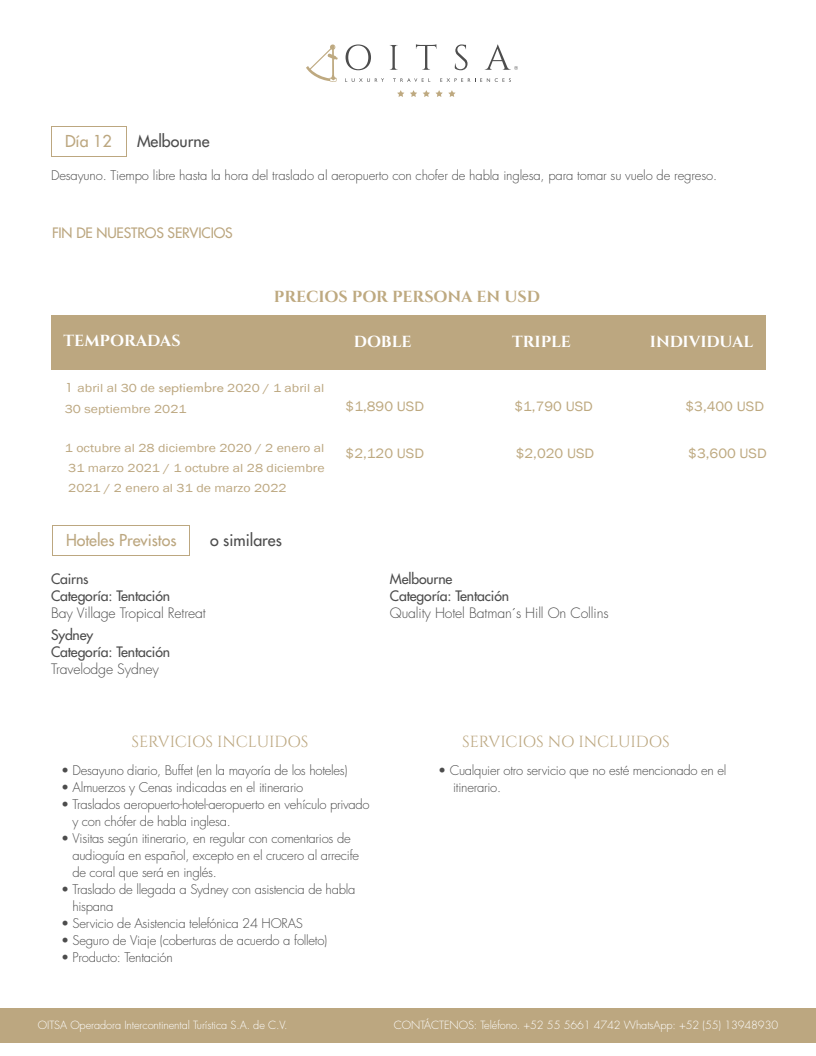
<style>
.page{position:relative;width:816px;height:1056px;background:#fff}
.page>*{position:absolute;margin:0;border:0;box-sizing:border-box;transform-origin:0 0}
.t1{font:16px "Cinzel";color:#bca780}
.t2{font:700 16px "Cinzel";color:#fff}
.t3{font:700 16px "Cinzel";letter-spacing:-.005em;color:#bea980}
.t4{font:500 16px "Futura Std";color:#bca780}
.t5{font:500 16px "Futura Std";color:#4d4d4d}
.t6{font:500 14px/17px "Futura Std";letter-spacing:-.01em;color:#4d4d4d}
.t7{font:300 14px "Futura Std";letter-spacing:-.01em;color:#4d4d4d}
.t8{font:14px "Franklin Gothic";color:#bea980;scale:1.07 1}
.t9{font:500 14px "Futura Std";letter-spacing:-.01em;color:#bca780}
.t10{font:300 13px/17.1px "Futura Std";letter-spacing:-.02em;color:#4d4d4d}
.t11{font:12px/19.6px "Franklin Gothic";color:#bca780;scale:1.15 1}
.t12{font:300 11px "Futura Std";letter-spacing:-.01em;color:#fff}
.s1{font-family:"Futura Std"}
</style>
<div class="page">
<div style="left:52px;top:525px;width:138px;height:31px;border:1px solid #bca780"></div>
<div style="left:0;top:1008px;width:816px;height:35px;background:#bca780"></div>
<svg style="left:345px;top:78px;width:39px;height:4px"></svg>
<svg style="left:393px;top:78px;width:37px;height:4px"></svg>
<svg style="left:440px;top:78px;width:71px;height:4px"></svg>
<svg style="left:423px;top:90px;width:7px;height:7px"></svg>
<svg style="left:436px;top:90px;width:20px;height:7px"></svg>
<svg style="left:397px;top:90px;width:7px;height:7px"></svg>
<svg style="left:410px;top:90px;width:7px;height:7px"></svg>
<svg style="left:306px;top:44px;width:32px;height:38px"></svg>
<svg style="left:346px;top:44px;width:25px;height:26px"></svg>
<svg style="left:390px;top:45px;width:8px;height:25px"></svg>
<svg style="left:416px;top:44px;width:20px;height:26px"></svg>
<svg style="left:455px;top:44px;width:13px;height:26px"></svg>
<svg style="left:485px;top:44px;width:33px;height:26px"></svg>
<div style="left:51px;top:126px;width:76px;height:31px;border:1px solid #bca780"></div>
<div style="left:51px;top:315px;width:715px;height:55px;background:#bca780"></div>
<p class="t4" style="left:65px;top:131px;width:48px">Día 12</p>
<p class="t5" style="left:137px;top:131px;width:74px">Melbourne</p>
<p class="t10" style="left:51px;top:167px;width:668px">Desayuno. Tiempo libre hasta la hora del traslado al aeropuerto con chofer de habla inglesa, para tomar su vuelo de regreso.</p>
<p class="t9" style="left:52px;top:224px;width:182px">FIN DE NUESTROS SERVICIOS</p>
<p class="t3" style="left:274px;top:287px;width:267px">PRECIOS POR PERSONA EN USD</p>
<p class="t2" style="left:64px;top:331px;width:119px">TEMPORADAS</p>
<p class="t11" style="left:65px;top:378px;width:227px;line-height:20.5px"><span class="s1">1</span> abril al 30 de <span class="s1">septiembre</span> 2020 / 1 abril al<br>30 septiembre 2021</p>
<p class="t11" style="left:65px;top:438px;width:227px;text-align:justify">1 octubre al 28 diciembre 2020 / 2 enero al 31 marzo 2021 / 1 octubre al 28 diciembre 2021 / 2 enero al 31 de marzo 2022</p>
<p class="t4" style="left:66px;top:530px;width:112px">Hoteles Previstos</p>
<p class="t5" style="left:210px;top:530px;width:73px">o similares</p>
<p class="t6" style="left:51px;top:571px;width:121px">Cairns<br>Categoría: Tentación</p>
<p class="t7" style="left:51px;top:605px;width:156px">Bay Village Tropical Retreat</p>
<p class="t6" style="left:51px;top:627px;width:121px">Sydney<br>Categoría: Tentación</p>
<p class="t7" style="left:51px;top:661px;width:109px">Travelodge Sydney</p>
<p class="t2" style="left:354px;top:332px;width:59px">DOBLE</p>
<p class="t2" style="left:512px;top:332px;width:60px">TRIPLE</p>
<p class="t2" style="left:650px;top:332px;width:105px">INDIVIDUAL</p>
<p class="t8" style="left:346px;top:398px;width:75px">$1,890 USD</p>
<p class="t8" style="left:514px;top:398px;width:75px">$1,790 USD</p>
<p class="t8" style="left:685px;top:398px;width:75px">$3,400 USD</p>
<p class="t8" style="left:346px;top:445px;width:75px">$2,120 USD</p>
<p class="t8" style="left:516px;top:445px;width:75px">$2,020 USD</p>
<p class="t8" style="left:688px;top:445px;width:75px">$3,600 USD</p>
<p class="t6" style="left:390px;top:571px;width:121px">Melbourne<br>Categoría: Tentación</p>
<p class="t7" style="left:390px;top:605px;width:220px">Quality Hotel Batman´s Hill On Collins</p>
<p class="t1" style="left:131px;top:732px;width:179px">SERVICIOS INCLUIDOS</p>
<p class="t1" style="left:462px;top:732px;width:209px">SERVICIOS NO INCLUIDOS</p>
<p class="t10" style="left:61px;top:762px;width:288px">• Desayuno diario, Buffet (en la mayoría de los hoteles)</p>
<p class="t10" style="left:61px;top:779px;width:244px">• Almuerzos y Cenas indicadas en el itinerario</p>
<p class="t10" style="left:72px;top:796px;width:299px;text-indent:-11px">• Traslados aeropuerto-hotel-aeropuerto en vehículo privado y con chófer de habla inglesa.</p>
<p class="t10" style="left:72px;top:830px;width:288px;text-indent:-11px">• Visitas según itinerario, en regular con comentarios de audioguía en español, excepto en el crucero al arrecife de coral que será en inglés.</p>
<p class="t10" style="left:72px;top:881px;width:285px;text-indent:-11px">• Traslado de llegada a Sydney con asistencia de habla hispana</p>
<p class="t10" style="left:61px;top:915px;width:243px">• Servicio de Asistencia telefónica 24 HORAS</p>
<p class="t10" style="left:61px;top:932px;width:268px">• Seguro de Viaje (coberturas de acuerdo a folleto)</p>
<p class="t10" style="left:61px;top:950px;width:113px">• Producto: Tentación</p>
<p class="t10" style="left:453px;top:762px;width:275px;text-indent:-15px">• Cualquier otro servicio que no esté mencionado en el itinerario.</p>
<p class="t12" style="left:38px;top:1018px;width:251px">OITSA Operadora Intercontinental Turística S.A. de C.V.</p>
<p class="t12" style="left:394px;top:1018px;width:386px">CONTÁCTENOS: Teléfono. +52 55 5661 4742 WhatsApp: +52 (55) 13948930</p>
</div>
